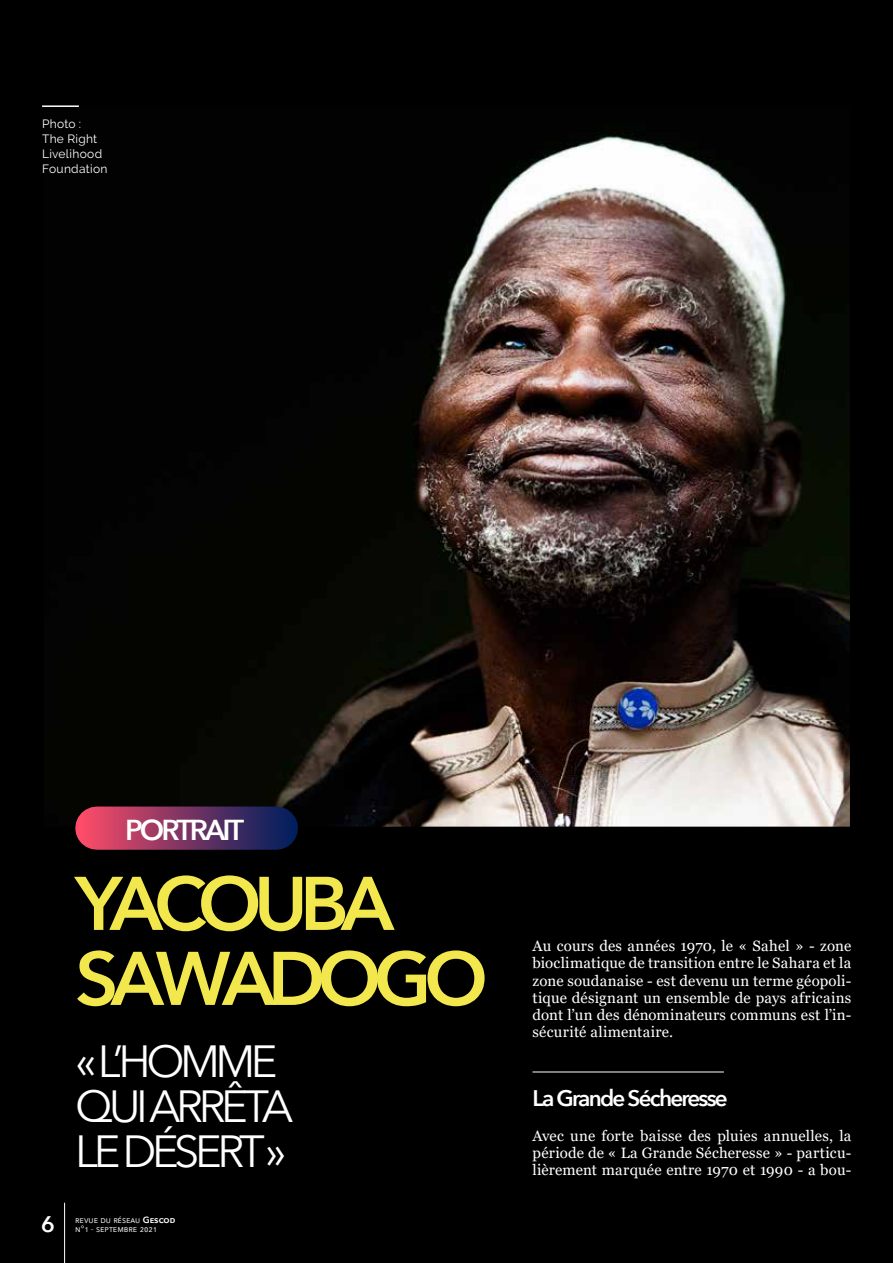
<style>
.page{position:relative;width:893px;height:1263px;background:#000}
.page>*{position:absolute;margin:0;border:0;box-sizing:border-box;transform-origin:0 0}
.t1{font:600 75px/75px "Avenir Next";letter-spacing:-.1em;color:#f2e84e}
.t2{font:45px/45px "Avenir Next";letter-spacing:-.1em;color:#fff}
.t3{font:600 28.8px "Avenir Next";letter-spacing:-.1em;color:#fff}
.t4{font:600 22.5px "Avenir Next";letter-spacing:-.08em;color:#fff}
.t5{font:15px/17.2px "Georgia";letter-spacing:.015em;color:#fff;text-align:justify}
.t6{font:12px/15px "Raleway";letter-spacing:.025em;color:#fff}
.t7{font:9px/9px "Avenir Next";color:#fff}
.s1{font-weight:600}
</style>
<div class="page">
<img style="left:75px;top:132px;width:773px;height:693px">
<hr style="left:42px;top:105px;width:37px;height:2px;background:#fff">
<div style="left:97px;top:806px;width:179px;height:44px;background:linear-gradient(to right,#e64868,#0f225e)"></div>
<hr style="left:64px;top:1203px;width:1px;height:60px;background:#fff">
<hr style="left:532px;top:1071px;width:192px;height:1px;background:#fff">
<p class="t6" style="left:42px;top:116px;width:67px">Photo :<br>The Right<br>Livelihood<br>Foundation</p>
<h3 class="t3" style="left:125px;top:806px;width:120px">PORTRAIT</h3>
<h1 class="t1" style="left:75px;top:864px;width:414px">YACOUBA<br>SAWADOGO</h1>
<h2 class="t2" style="left:75px;top:1036px;width:220px">« L’HOMME<br>QUIARRÊTA<br>LE DÉSERT »</h2>
<h3 class="t4" style="left:41px;top:1205px;width:15px">6</h3>
<p class="t7" style="left:75px;top:1215px;width:102px">revue du réseau <span class="s1">Gescod </span>n°1 - septembre 2021</p>
<p class="t5" style="left:532px;top:938px;width:320px">Au cours des années 1970, le « Sahel » - zone bioclimatique de transition entre le Sahara et la zone soudanaise - est devenu un terme géopoli&shy;tique désignant un ensemble de pays africains dont l’un des dénominateurs communs est l’in&shy;sécurité alimentaire.</p>
<h3 class="t4" style="left:532px;top:1079px;width:197px">La Grande Sécheresse</h3>
<p class="t5" style="left:532px;top:1127px;width:320px">Avec une forte baisse des pluies annuelles, la période de « La Grande Sécheresse » - particu&shy;lièrement marquée entre 1970 et 1990 - a bou-</p>
</div>
